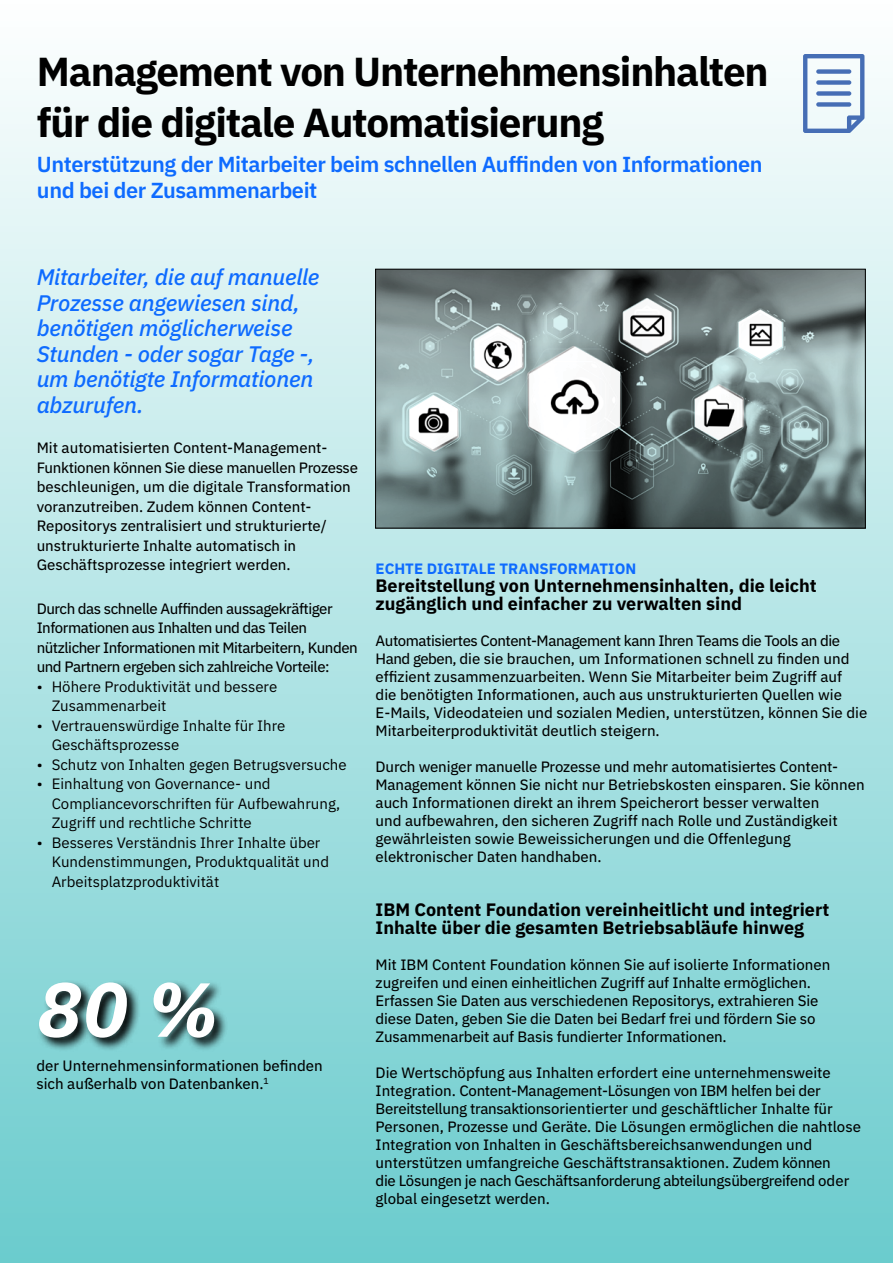
<style>
.page{position:relative;width:893px;height:1263px;background:#fff}
.page>*{position:absolute;margin:0;border:0;box-sizing:border-box;transform-origin:0 0}
.t1{font:italic 700 76.5px "IBM Plex Sans";color:#fff}
.t2{font:700 40.5px/51px "IBM Plex Sans";letter-spacing:-.03em;color:#000}
.t3{font:italic 500 22.5px/25.5px "IBM Plex Sans";letter-spacing:-.01em;color:#0e6bff}
.t4{font:600 21.75px/26.1px "IBM Plex Sans";letter-spacing:-.02em;color:#0e6bff}
.t5{font:700 18px/18px "IBM Plex Sans";color:#000}
.t6{font:15px/18px "IBM Plex Sans Text";color:#000}
.t7{font:15px/19.5px "IBM Plex Sans";color:#000}
.t8{font:15px/19.5px "IBM Plex Sans Text";letter-spacing:-.03em;color:#000}
.t9{font:700 15px "IBM Plex Sans";color:#0e6bff}
</style>
<div class="page">
<div style="left:0;top:0;width:893px;height:1263px;background:linear-gradient(to bottom,#fdfefe,#6bcbcd)"></div>
<img style="left:377px;top:271px;width:487px;height:255px">
<div style="left:375px;top:269px;width:491px;height:259px;border:1px solid #010101"></div>
<svg style="left:37px;top:980px;width:191px;height:72px;background:#5c9293"></svg>
<svg style="left:803px;top:54px;width:61px;height:79px"></svg>
<div style="left:816px;top:102px;width:35px;height:5px;background:#466eb5;border-radius:2px"></div>
<div style="left:816px;top:91px;width:35px;height:5px;background:#466eb5;border-radius:2px"></div>
<div style="left:816px;top:80px;width:35px;height:5px;background:#466eb5;border-radius:2px"></div>
<div style="left:816px;top:69px;width:35px;height:5px;background:#466eb5;border-radius:2px"></div>
<h2 class="t2" style="left:37px;top:42px;width:733px">Management von Unternehmensinhalten für die digitale Automatisierung</h2>
<h3 class="t4" style="left:37px;top:149px;width:727px">Unterstützung der Mitarbeiter beim schnellen Auffinden von Informationen und bei der Zusammenarbeit</h3>
<h3 class="t3" style="left:37px;top:262px;width:284px">Mitarbeiter, die auf manuelle<br>Prozesse angewiesen sind, benötigen möglicherweise<br>Stunden - oder sogar Tage -, um benötigte Informationen abzurufen.</h3>
<p class="t6" style="left:37px;top:437px;width:323px;line-height:19.5px">Mit automatisierten Content-Management-Funktionen können Sie diese manuellen Prozesse beschleunigen, um die digitale Transformation voranzutreiben. Zudem können Content-Repositorys zentralisiert und strukturierte/ unstrukturierte Inhalte automatisch in Geschäftsprozesse integriert werden.</p>
<p class="t8" style="left:37px;top:597px;width:323px">Durch das schnelle Auffinden aussagekräftiger Informationen aus Inhalten und das Teilen nützlicher Informationen mit Mitarbeitern, Kunden und Partnern ergeben sich zahlreiche Vorteile:</p>
<p class="t7" style="left:52px;top:675px;width:227px;text-indent:-15px">• Höhere Produktivität und bessere<br>Zusammenarbeit</p>
<p class="t7" style="left:52px;top:714px;width:235px;text-indent:-15px">• Vertrauenswürdige Inhalte für Ihre<br>Geschäftsprozesse</p>
<p class="t7" style="left:37px;top:753px;width:312px">• Schutz von Inhalten gegen Betrugsversuche</p>
<p class="t7" style="left:52px;top:773px;width:290px;text-indent:-15px">• Einhaltung von Governance- und<br>Compliancevorschriften für Aufbewahrung,<br>Zugriff und rechtliche Schritte</p>
<p class="t7" style="left:52px;top:831px;width:279px;text-indent:-15px">• Besseres Verständnis Ihrer Inhalte über<br>Kundenstimmungen, Produktqualität und<br>Arbeitsplatzproduktivität</p>
<h1 class="t1" style="left:37px;top:949px;width:183px">80 %</h1>
<p class="t6" style="left:36px;top:1073px;width:234px">sich außerhalb von Datenbanken.<sup>1</sup></p>
<p class="t6" style="left:36px;top:1055px;width:288px">der Unternehmensinformationen befinden</p>
<p class="t9" style="left:376px;top:556px;width:262px">ECHTE DIGITALE TRANSFORMATION</p>
<p class="t5" style="left:376px;top:575px;width:443px">Bereitstellung von Unternehmensinhalten, die leicht zugänglich und einfacher zu verwalten sind</p>
<p class="t6" style="left:376px;top:630px;width:493px">Automatisiertes Content-Management kann Ihren Teams die Tools an die Hand geben, die sie brauchen, um Informationen schnell zu finden und effizient zusammenzuarbeiten. Wenn Sie Mitarbeiter beim Zugriff auf<br>die benötigten Informationen, auch aus unstrukturierten Quellen wie E-Mails, Videodateien und sozialen Medien, unterstützen, können Sie die Mitarbeiterproduktivität deutlich steigern.</p>
<p class="t6" style="left:376px;top:756px;width:491px">Durch weniger manuelle Prozesse und mehr automatisiertes Content-Management können Sie nicht nur Betriebskosten einsparen. Sie können auch Informationen direkt an ihrem Speicherort besser verwalten<br>und aufbewahren, den sicheren Zugriff nach Rolle und Zuständigkeit gewährleisten sowie Beweissicherungen und die Offenlegung elektronischer Daten handhaben.</p>
<p class="t5" style="left:376px;top:899px;width:455px">IBM Content Foundation vereinheitlicht und integriert<br>Inhalte über die gesamten Betriebsabläufe hinweg</p>
<p class="t6" style="left:376px;top:954px;width:456px">Mit IBM Content Foundation können Sie auf isolierte Informationen zugreifen und einen einheitlichen Zugriff auf Inhalte ermöglichen.<br>Erfassen Sie Daten aus verschiedenen Repositorys, extrahieren Sie diese Daten, geben Sie die Daten bei Bedarf frei und fördern Sie so Zusammenarbeit auf Basis fundierter Informationen.</p>
<p class="t6" style="left:376px;top:1062px;width:487px">Die Wertschöpfung aus Inhalten erfordert eine unternehmensweite Integration. Content-Management-Lösungen von IBM helfen bei der Bereitstellung transaktionsorientierter und geschäftlicher Inhalte für Personen, Prozesse und Geräte. Die Lösungen ermöglichen die nahtlose Integration von Inhalten in Geschäftsbereichsanwendungen und unterstützen umfangreiche Geschäftstransaktionen. Zudem können<br>die Lösungen je nach Geschäftsanforderung abteilungsübergreifend oder global eingesetzt werden.</p>
</div>
